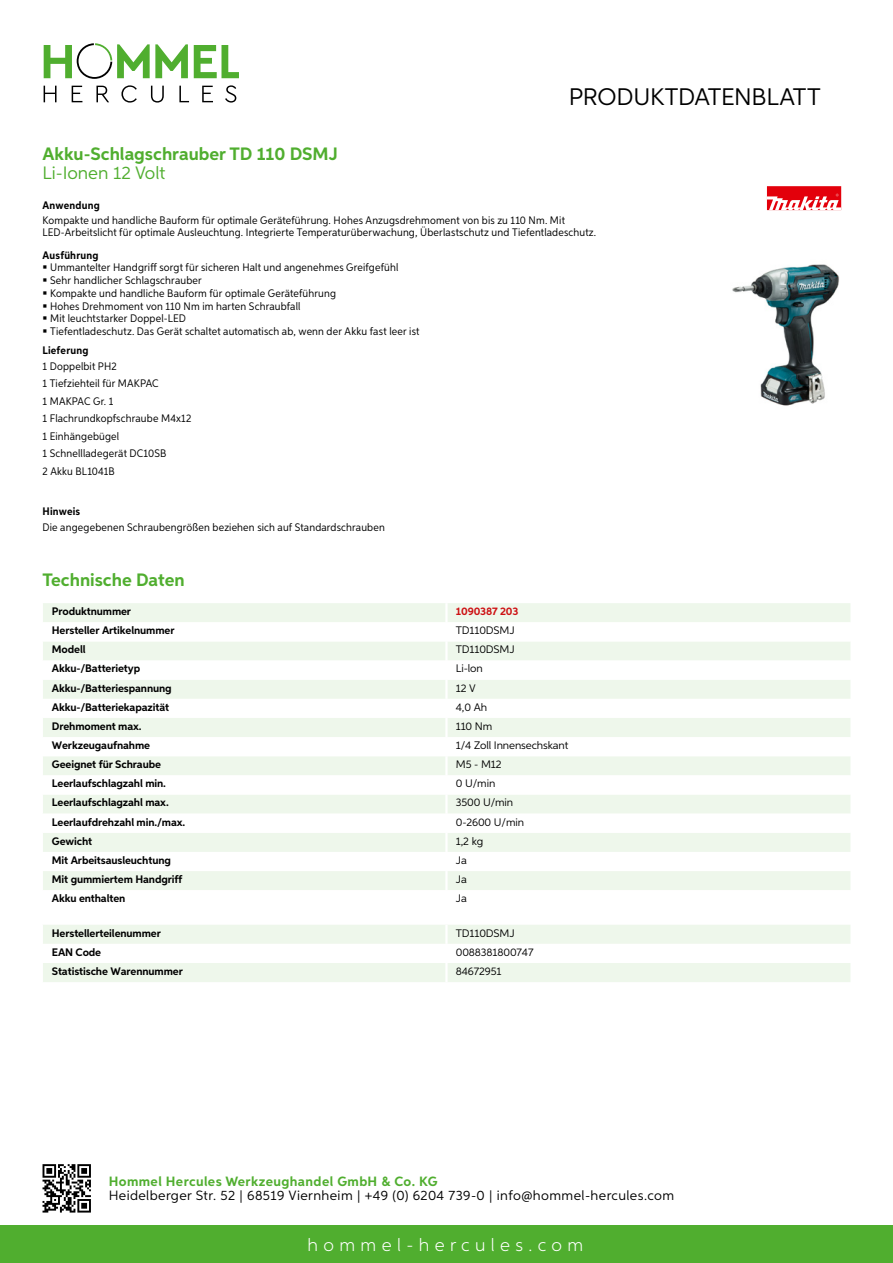
<style>
.page{position:relative;width:893px;height:1263px;background:#fff}
.page>*{position:absolute;margin:0;border:0;box-sizing:border-box;transform-origin:0 0}
.t1{font:24px "Aspira";letter-spacing:-.01em;color:#000}
.t2{font:700 18px "Aspira";color:#50ae2f}
.t3{font:300 18px "Aspira";letter-spacing:.3em;color:#fff}
.t4{font:18px "Aspira";color:#50ae2f}
.t5{font:13.5px "Aspira";letter-spacing:.03em;color:#000}
.t6{font:700 13.5px "Aspira";letter-spacing:.03em;color:#50ae2f}
.t7{font:10.95px/17.5px "Aspira Nar";letter-spacing:.015em;color:#000}
.t8{font:700 10.95px "Aspira";letter-spacing:-.01em;color:#000}
.t9{font:10.95px "Aspira";letter-spacing:-.01em;color:#000}
.t10{font:700 10.95px "Aspira Nar";letter-spacing:.02em;color:#000}
.t11{font:700 10.95px "Aspira";letter-spacing:-.01em;color:#cd1013}
</style>
<div class="page">
<div style="left:0;top:1226px;width:893px;height:37px;background:#50ae2f"></div>
<svg style="left:43px;top:1164px;width:48px;height:48px"></svg>
<svg style="left:194px;top:45px;width:45px;height:33px"></svg>
<svg style="left:44px;top:43px;width:144px;height:36px"></svg>
<svg style="left:44px;top:86px;width:13px;height:16px"></svg>
<svg style="left:72px;top:86px;width:10px;height:16px"></svg>
<svg style="left:96px;top:86px;width:13px;height:16px"></svg>
<svg style="left:121px;top:85px;width:16px;height:18px"></svg>
<svg style="left:151px;top:86px;width:13px;height:17px"></svg>
<svg style="left:179px;top:86px;width:10px;height:16px"></svg>
<svg style="left:202px;top:86px;width:11px;height:16px"></svg>
<svg style="left:225px;top:85px;width:11px;height:18px"></svg>
<div style="left:43px;top:603px;width:807px;height:19px;background:#eef7eb"></div>
<svg style="left:43px;top:642px;width:807px;height:248px;fill:#eef7eb"></svg>
<hr style="left:445px;top:603px;width:3px;height:19px;background:#fff">
<hr style="left:445px;top:641px;width:3px;height:19px;background:#fff">
<hr style="left:445px;top:660px;width:3px;height:20px;background:#fff">
<hr style="left:445px;top:680px;width:3px;height:19px;background:#fff">
<hr style="left:445px;top:699px;width:3px;height:19px;background:#fff">
<hr style="left:445px;top:718px;width:3px;height:19px;background:#fff">
<hr style="left:445px;top:737px;width:3px;height:19px;background:#fff">
<hr style="left:445px;top:756px;width:3px;height:19px;background:#fff">
<hr style="left:445px;top:775px;width:3px;height:19px;background:#fff">
<hr style="left:445px;top:794px;width:3px;height:20px;background:#fff">
<hr style="left:445px;top:814px;width:3px;height:19px;background:#fff">
<hr style="left:445px;top:833px;width:3px;height:19px;background:#fff">
<hr style="left:445px;top:852px;width:3px;height:19px;background:#fff">
<hr style="left:445px;top:871px;width:3px;height:19px;background:#fff">
<svg style="left:43px;top:925px;width:807px;height:57px"></svg>
<hr style="left:445px;top:963px;width:3px;height:19px;background:#fff">
<img style="left:732px;top:264px;width:107px;height:142px">
<svg style="left:766px;top:186px;width:76px;height:25px"></svg>
<div style="left:767px;top:186px;width:74px;height:24px;background:#e3000b"></div>
<svg style="left:767px;top:194px;width:74px;height:16px"></svg>
<h1 class="t1" style="left:569px;top:82px;width:253px">Produktdatenblatt</h1>
<h2 class="t2" style="left:43px;top:142px;width:297px">Akku-Schlagschrauber TD 110 DSMJ</h2>
<h2 class="t4" style="left:43px;top:162px;width:124px">Li-Ionen 12 Volt</h2>
<p class="t10" style="left:43px;top:199px;width:59px">Anwendung</p>
<p class="t7" style="left:43px;top:214px;width:555px;line-height:12px">Kompakte und handliche Bauform für optimale Geräteführung. Hohes Anzugsdrehmoment von bis zu 110 Nm. Mit<br>LED-Arbeitslicht für optimale Ausleuchtung. Integrierte Temperaturüberwachung, Überlastschutz und Tiefentladeschutz.</p>
<p class="t10" style="left:43px;top:248px;width:58px">Ausführung</p>
<p class="t7" style="left:50px;top:261px;width:371px;line-height:12.8px">Ummantelter Handgriff sorgt für sicheren Halt und angenehmes Greifgefühl Sehr handlicher Schlagschrauber<br>Kompakte und handliche Bauform für optimale Geräteführung<br>Hohes Drehmoment von 110 Nm im harten Schraubfall<br>Mit leuchtstarker Doppel-LED<br>Tiefentladeschutz. Das Gerät schaltet automatisch ab, wenn der Akku fast leer ist</p>
<p class="t10" style="left:43px;top:344px;width:47px">Lieferung</p>
<p class="t7" style="left:43px;top:357px;width:150px">1 Doppelbit PH2<br>1 Tiefziehteil für MAKPAC<br>1 MAKPAC Gr. 1<br>1 Flachrundkopfschraube M4x12<br>1 Einhängebügel<br>1 Schnellladegerät DC10SB<br>2 Akku BL1041B</p>
<p class="t10" style="left:43px;top:505px;width:39px">Hinweis</p>
<p class="t7" style="left:43px;top:518px;width:344px">Die angegebenen Schraubengrößen beziehen sich auf Standardschrauben</p>
<h2 class="t2" style="left:43px;top:569px;width:144px">Technische Daten</h2>
<p class="t8" style="left:52px;top:605px;width:81px">Produktnummer</p>
<p class="t11" style="left:456px;top:605px;width:64px">1090387 203</p>
<p class="t8" style="left:52px;top:624px;width:124px">Hersteller Artikelnummer</p>
<p class="t9" style="left:456px;top:624px;width:60px">TD110DSMJ</p>
<p class="t8" style="left:52px;top:643px;width:35px">Modell</p>
<p class="t9" style="left:456px;top:643px;width:60px">TD110DSMJ</p>
<p class="t8" style="left:52px;top:662px;width:90px">Akku-/Batterietyp</p>
<p class="t9" style="left:456px;top:662px;width:28px">Li-lon</p>
<p class="t8" style="left:52px;top:681px;width:121px">Akku-/Batteriespannung</p>
<p class="t9" style="left:456px;top:681px;width:21px">12 V</p>
<p class="t8" style="left:52px;top:700px;width:119px">Akku-/Batteriekapazität</p>
<p class="t9" style="left:456px;top:700px;width:33px">4,0 Ah</p>
<p class="t8" style="left:52px;top:719px;width:91px">Drehmoment max.</p>
<p class="t9" style="left:456px;top:719px;width:38px">110 N m</p>
<p class="t8" style="left:52px;top:738px;width:100px">Werkzeugaufnahme</p>
<p class="t9" style="left:456px;top:738px;width:114px">1/4 Zoll Innensechskant</p>
<p class="t8" style="left:52px;top:758px;width:111px">Geeignet für Schraube</p>
<p class="t9" style="left:456px;top:758px;width:47px">M5 - M12</p>
<p class="t8" style="left:52px;top:777px;width:116px">Leerlaufschlagzahl min.</p>
<p class="t9" style="left:456px;top:777px;width:41px">0 U/min</p>
<p class="t8" style="left:52px;top:796px;width:118px">Leerlaufschlagzahl max.</p>
<p class="t9" style="left:456px;top:796px;width:59px">3500 U/min</p>
<p class="t8" style="left:52px;top:815px;width:135px">Leerlaufdrehzahl min./max.</p>
<p class="t9" style="left:456px;top:815px;width:70px">0-2600 U/min</p>
<p class="t8" style="left:52px;top:834px;width:42px">Gewicht</p>
<p class="t9" style="left:456px;top:834px;width:29px">1,2 kg</p>
<p class="t8" style="left:52px;top:853px;width:121px">Mit Arbeitsausleuchtung</p>
<p class="t9" style="left:456px;top:853px;width:13px">Ja</p>
<p class="t8" style="left:52px;top:872px;width:132px">Mit gummiertem Handgriff</p>
<p class="t9" style="left:456px;top:872px;width:13px">Ja</p>
<p class="t8" style="left:52px;top:891px;width:75px">Akku enthalten</p>
<p class="t9" style="left:456px;top:892px;width:13px">Ja</p>
<p class="t8" style="left:52px;top:926px;width:111px">Herstellerteilenummer</p>
<p class="t9" style="left:456px;top:926px;width:60px">TD110DSMJ</p>
<p class="t8" style="left:52px;top:945px;width:51px">EAN Code</p>
<p class="t9" style="left:456px;top:945px;width:79px">0088381800747</p>
<p class="t8" style="left:52px;top:964px;width:132px">Statistische Warennummer</p>
<p class="t9" style="left:456px;top:964px;width:47px">84672951</p>
<p class="t6" style="left:109px;top:1172px;width:330px">Hommel Hercules Werkzeughandel GmbH &amp; Co. KG</p>
<p class="t5" style="left:109px;top:1187px;width:567px">Heidelberger Str. 52 | 68519 Viernheim | +49 (0) 6204 739-0 | info@hommel-hercules.com</p>
<h2 class="t3" style="left:307px;top:1234px;width:277px">hommel-hercules.com</h2>
</div>
